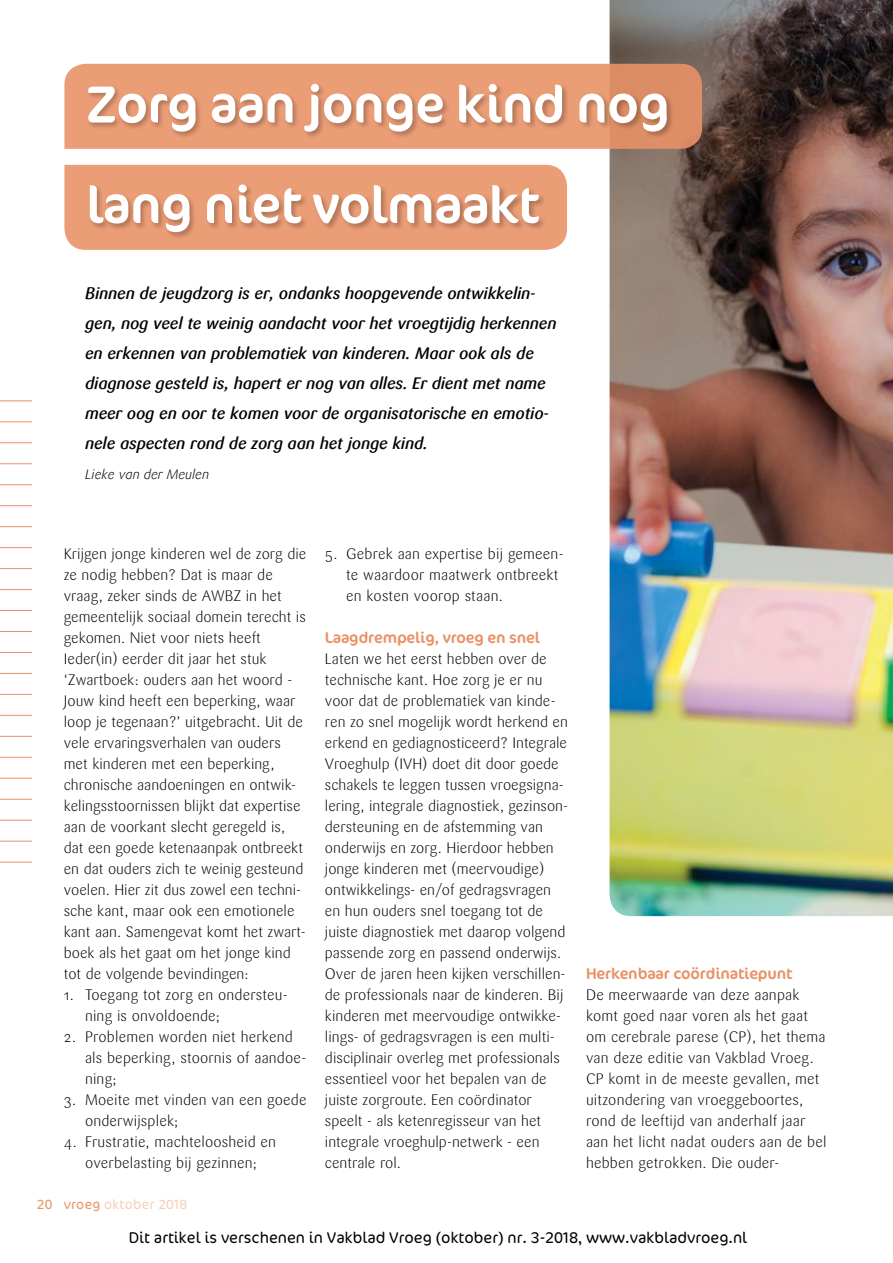
<style>
.page{position:relative;width:893px;height:1263px;background:#fff}
.page>*{position:absolute;margin:0;border:0;box-sizing:border-box;transform-origin:0 0}
.t1{font:italic 500 16.5px/30px "Sari";letter-spacing:-.01em;color:#000}
.t2{font:300 15.75px "Cocon";color:#000}
.t3{font:15.75px "Cocon";letter-spacing:-.01em;color:#e99267}
.t4{font:300 15px/21px "Sari";color:#000}
.t5{font:300 13.5px "Cocon";letter-spacing:.02em;color:#f5cfb8}
.t6{font:italic 300 13.5px "Sari";color:#000}
.s1{color:#e99267}
</style>
<div class="page">
<hr style="left:0;top:400px;width:32px;height:1px;background:#e99267">
<hr style="left:0;top:421px;width:32px;height:1px;background:#e99267">
<hr style="left:0;top:442px;width:32px;height:1px;background:#e99267">
<hr style="left:0;top:463px;width:32px;height:1px;background:#e99267">
<hr style="left:0;top:484px;width:32px;height:1px;background:#e99267">
<hr style="left:0;top:505px;width:32px;height:1px;background:#e99267">
<hr style="left:0;top:526px;width:32px;height:1px;background:#e99267">
<hr style="left:0;top:547px;width:32px;height:1px;background:#e99267">
<hr style="left:0;top:568px;width:32px;height:1px;background:#e99267">
<hr style="left:0;top:589px;width:32px;height:1px;background:#e99267">
<hr style="left:0;top:610px;width:32px;height:1px;background:#e99267">
<hr style="left:0;top:631px;width:32px;height:1px;background:#e99267">
<hr style="left:0;top:652px;width:32px;height:1px;background:#e99267">
<hr style="left:0;top:673px;width:32px;height:1px;background:#e99267">
<hr style="left:0;top:694px;width:32px;height:1px;background:#e99267">
<hr style="left:0;top:715px;width:32px;height:1px;background:#e99267">
<hr style="left:0;top:736px;width:32px;height:1px;background:#e99267">
<hr style="left:0;top:757px;width:32px;height:1px;background:#e99267">
<hr style="left:0;top:778px;width:32px;height:1px;background:#e99267">
<hr style="left:0;top:799px;width:32px;height:1px;background:#e99267">
<hr style="left:0;top:820px;width:32px;height:1px;background:#e99267">
<hr style="left:0;top:841px;width:32px;height:1px;background:#e99267">
<hr style="left:0;top:862px;width:32px;height:1px;background:#e99267">
<img style="left:610px;top:0;width:283px;height:916px">
<svg style="left:64px;top:64px;width:638px;height:85px;fill:#eb9d76"></svg>
<svg style="left:64px;top:165px;width:503px;height:85px"></svg>
<div style="left:87px;top:82px;width:587px;height:57px;background:#000;opacity:.25"></div>
<svg style="left:88px;top:84px;width:579px;height:48px"></svg>
<p class="t1" style="left:85px;top:278px;width:473px">Binnen de jeugdzorg is er, ondanks hoopgevende ontwikkelin&shy;gen, nog veel te weinig aandacht voor het vroegtijdig herkennen en erkennen van problematiek van kinderen. Maar ook als de diagnose gesteld is, hapert er nog van alles. Er dient met name meer oog en oor te komen voor de organisatorische en emotio&shy;nele aspecten rond de zorg aan het jonge kind.</p>
<p class="t6" style="left:85px;top:466px;width:126px">Lieke van der Meulen</p>
<p class="t4" style="left:64px;top:544px;width:244px">Krijgen jonge kinderen wel de zorg die ze nodig hebben? Dat is maar de vraag, zeker sinds de AWBZ in het gemeentelijk sociaal domein terecht is gekomen. Niet voor niets heeft Ieder(in) eerder dit jaar het stuk ‘Zwartboek: ouders aan het woord - Jouw kind heeft een beperking, waar loop je tegenaan?’ uitgebracht. Uit de vele ervaringsverhalen van ouders met kinderen met een beperking, chronische aandoeningen en ontwik&shy;kelingsstoornissen blijkt dat expertise aan de voorkant slecht geregeld is, dat een goede ketenaanpak ontbreekt en dat ouders zich te weinig gesteund voelen. Hier zit dus zowel een techni&shy;sche kant, maar ook een emotionele kant aan. Samengevat komt het zwart&shy;boek als het gaat om het jonge kind tot de volgende bevindingen:</p>
<p class="t4" style="left:85px;top:985px;width:204px;text-indent:-21px">1. Toegang tot zorg en ondersteu&shy;ning is onvoldoende;</p>
<p class="t4" style="left:85px;top:1027px;width:223px;text-indent:-21px">2. Problemen worden niet herkend als beperking, stoornis of aandoe&shy;ning;</p>
<p class="t4" style="left:85px;top:1090px;width:223px;text-indent:-21px">3. Moeite met vinden van een goede onderwijsplek;</p>
<p class="t4" style="left:64px;top:1132px;width:214px;text-align:center">4. Frustratie, machteloosheid en overbelasting bij gezinnen;</p>
<p class="t5" style="left:37px;top:1196px;width:152px"><span class="s1">20 vroeg</span> oktober 2018</p>
<p class="t4" style="left:346px;top:544px;width:219px;text-indent:-21px">5. Gebrek aan expertise bij gemeen&shy;te waardoor maatwerk ontbreekt en kosten voorop staan.</p>
<p class="t3" style="left:325px;top:628px;width:217px">Laagdrempelig, vroeg en snel</p>
<p class="t4" style="left:325px;top:649px;width:245px">Laten we het eerst hebben over de technische kant. Hoe zorg je er nu voor dat de problematiek van kinde&shy;ren zo snel mogelijk wordt herkend en erkend en gediagnosticeerd? Integrale Vroeghulp (IVH) doet dit door goede schakels te leggen tussen vroegsigna&shy;lering, integrale diagnostiek, gezinson&shy;dersteuning en de afstemming van onderwijs en zorg. Hierdoor hebben jonge kinderen met (meervoudige) ontwikkelings- en/of gedragsvragen en hun ouders snel toegang tot de juiste diagnostiek met daarop volgend passende zorg en passend onderwijs.<br>Over de jaren heen kijken verschillen&shy;de professionals naar de kinderen. Bij kinderen met meervoudige ontwikke&shy;lings- of gedragsvragen is een multi&shy;disciplinair overleg met professionals essentieel voor het bepalen van de juiste zorgroute. Een coördinator speelt - als ketenregisseur van het integrale vroeghulp-netwerk - een centrale rol.</p>
<p class="t3" style="left:586px;top:964px;width:208px">Herkenbaar coördinatiepunt</p>
<p class="t4" style="left:586px;top:985px;width:242px">De meerwaarde van deze aanpak komt goed naar voren als het gaat om cerebrale parese (CP), het thema van deze editie van Vakblad Vroeg.<br>CP komt in de meeste gevallen, met uitzondering van vroeggeboortes, rond de leeftijd van anderhalf jaar aan het licht nadat ouders aan de bel hebben getrokken. Die ouder-</p>
<p class="t2" style="left:129px;top:1228px;width:620px">Dit artikel is verschenen in Vakblad Vroeg (oktober) nr. 3-2018, www.vakbladvroeg.nl</p>
</div>
